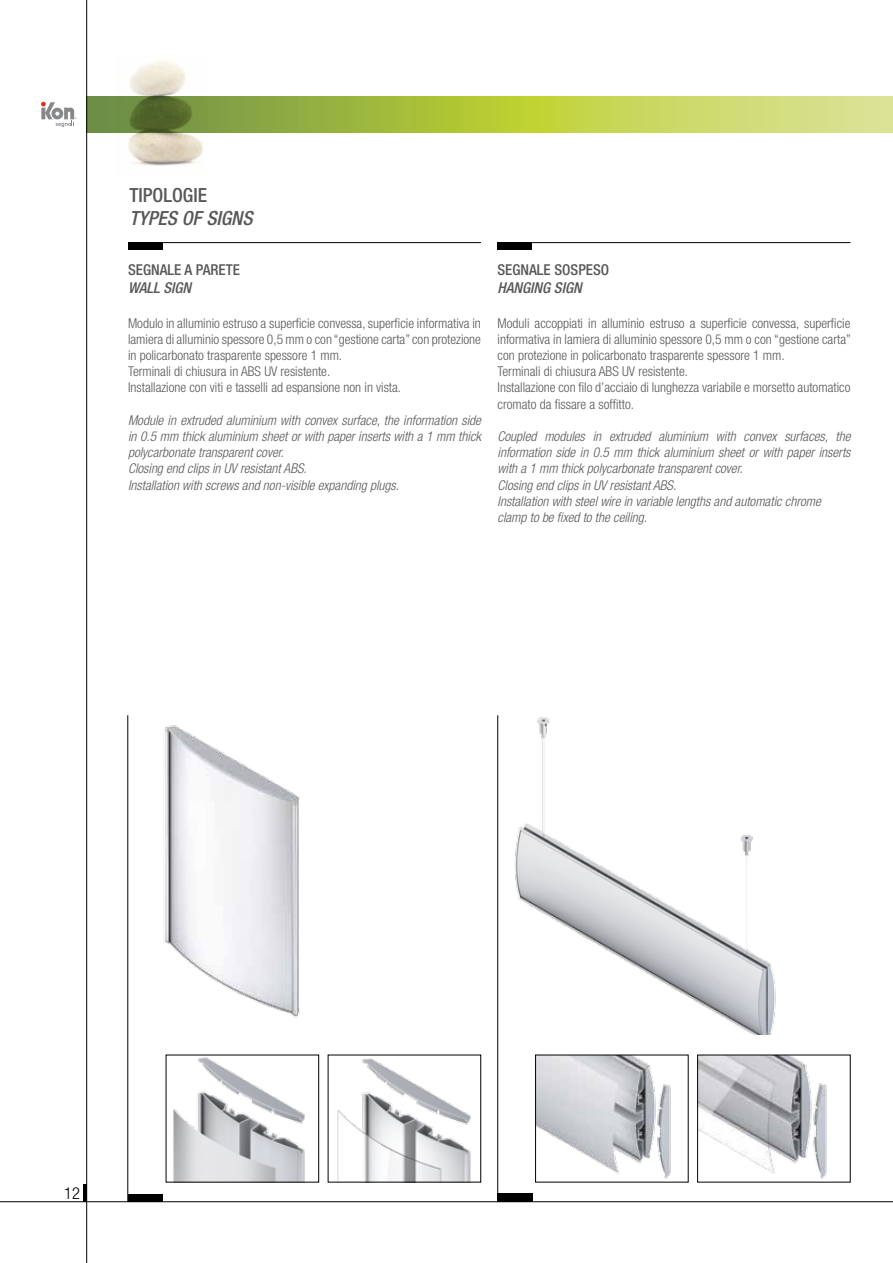
<style>
.page{position:relative;width:893px;height:1263px;background:#fff}
.page>*{position:absolute;margin:0;border:0;box-sizing:border-box;transform-origin:0 0}
.t1{font:italic 500 condensed 19.5px "Helvetica Neue";color:#58585a}
.t2{font:500 condensed 19.5px "Helvetica Neue";color:#58585a}
.t3{font:300 condensed 16.5px "Helvetica Neue";color:#000}
.t4{font:500 condensed 15px "Helvetica Neue";color:#58585a}
.t5{font:italic 500 condensed 15px "Helvetica Neue";color:#58585a}
.t6{font:300 condensed 13.5px/16.2px "Helvetica Neue";color:#58585a}
.t7{font:italic 300 condensed 13.5px/16.2px "Helvetica Neue";color:#58585a}
</style>
<div class="page">
<img style="left:128px;top:61px;width:75px;height:105px">
<hr style="left:83px;top:1184px;width:4px;height:18px;background:#000">
<hr style="left:0;top:1201px;width:893px;height:1px;background:#000">
<hr style="left:86px;top:0;width:1px;height:1263px;background:#000">
<svg style="left:41px;top:102px;width:36px;height:25px"></svg>
<svg style="left:87px;top:96px;width:806px;height:37px;background:#abbf51"></svg>
<img style="left:164px;top:725px;width:136px;height:293px">
<hr style="left:497px;top:242px;width:353px;height:1px;background:#000">
<hr style="left:128px;top:242px;width:353px;height:1px;background:#000">
<div style="left:497px;top:1194px;width:36px;height:8px;background:#000"></div>
<div style="left:497px;top:242px;width:34px;height:8px;background:#000"></div>
<div style="left:128px;top:242px;width:34px;height:8px;background:#000"></div>
<div style="left:128px;top:1194px;width:34px;height:7px;background:#000"></div>
<hr style="left:128px;top:715px;width:1px;height:487px;background:#000">
<hr style="left:497px;top:715px;width:1px;height:487px;background:#000">
<img style="left:337px;top:1058px;width:134px;height:122px">
<img style="left:699px;top:1057px;width:128px;height:122px">
<img style="left:173px;top:1057px;width:132px;height:123px">
<img style="left:537px;top:1057px;width:134px;height:122px">
<img style="left:515px;top:717px;width:261px;height:318px">
<h1 class="t2" style="left:129px;top:183px;width:71px">TIPOLOGIE</h1>
<h1 class="t1" style="left:129px;top:206px;width:114px">TYPES OF SIGNS</h1>
<p class="t4" style="left:128px;top:261px;width:113px">SEGNALE A PARETE</p>
<p class="t5" style="left:128px;top:279px;width:65px">WALL SIGN</p>
<p class="t6" style="left:128px;top:315px;width:354px">Modulo in alluminio estruso a superficie convessa, superficie informativa in lamiera di alluminio spessore 0,5 mm o con “gestione carta” con protezione in policarbonato trasparente spessore 1 mm.<br>Terminali di chiusura in ABS UV resistente.<br>Installazione con viti e tasselli ad espansione non in vista.</p>
<p class="t7" style="left:128px;top:412px;width:354px">Module in extruded aluminium with convex surface, the information side in 0.5 mm thick aluminium sheet or with paper inserts with a 1 mm thick polycarbonate transparent cover.<br>Closing end clips in UV resistant ABS.<br>Installation with screws and non-visible expanding plugs.</p>
<p class="t4" style="left:497px;top:261px;width:113px">SEGNALE SOSPESO</p>
<p class="t5" style="left:497px;top:279px;width:86px">HA NGING SIGN</p>
<p class="t6" style="left:497px;top:315px;width:355px">Moduli accoppiati in alluminio estruso a superficie convessa, superficie informativa in lamiera di alluminio spessore 0,5 mm o con “gestione carta” con protezione in policarbonato trasparente spessore 1 mm.<br>Terminali di chiusura ABS UV resistente.<br>Installazione con filo d’acciaio di lunghezza variabile e morsetto automatico cromato da fissare a soffitto.</p>
<p class="t7" style="left:497px;top:428px;width:354px">Coupled modules in extruded aluminium with convex surfaces, the information side in 0.5 mm thick aluminium sheet or with paper inserts with a 1 mm thick polycarbonate transparent cover.<br>Closing end clips in UV resistant ABS.<br>Installation with steel wire in variable lengths and automatic chrome clamp to be fixed to the ceiling.</p>
<p class="t3" style="left:64px;top:1184px;width:17px">12</p>
</div>
